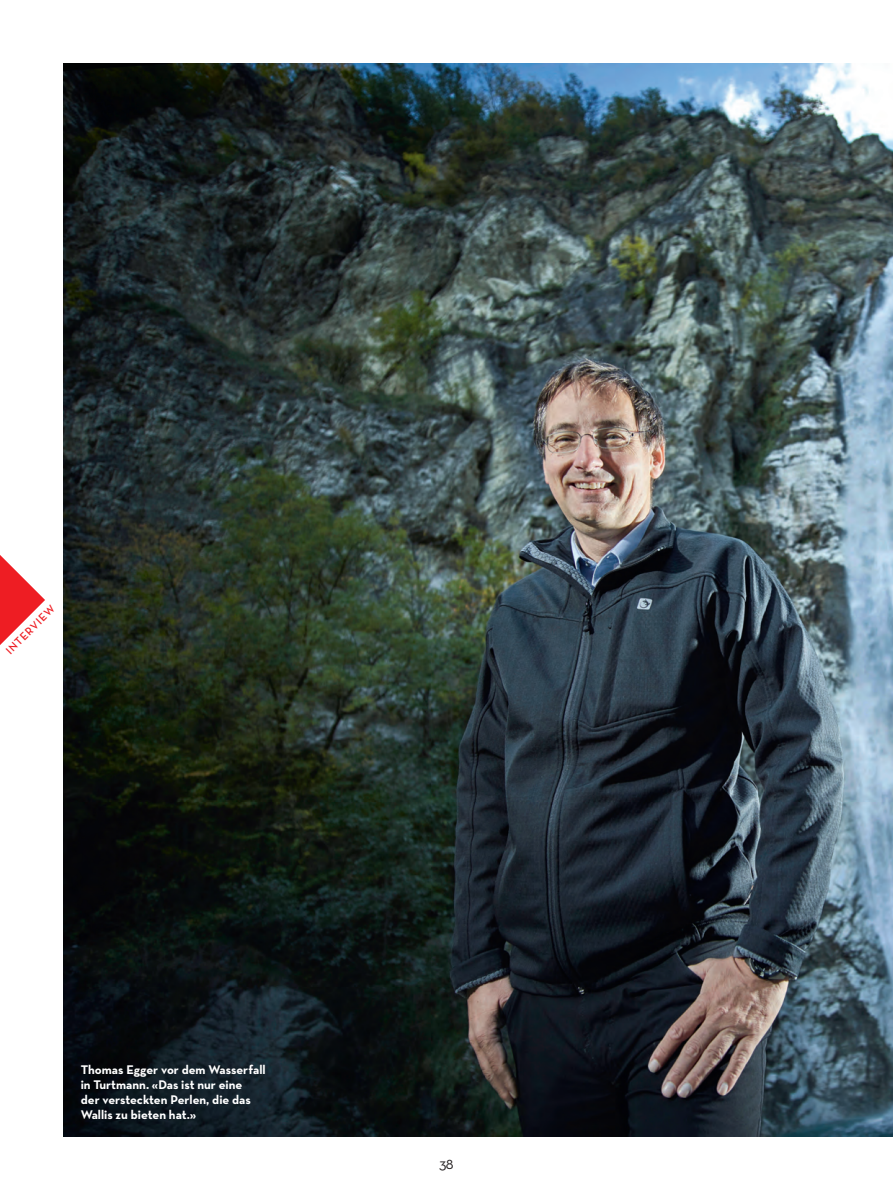
<style>
.page{position:relative;width:893px;height:1200px;background:#fff}
.page>*{position:absolute;margin:0;border:0;box-sizing:border-box;transform-origin:0 0}
.t1{font:15px "Neutraface Text";color:#231f20}
.t2{font:700 12.75px/15px "Neutraface Text";color:#fff}
.t3{font:600 11.25px "Neutraface Text";color:#ee1d23}
</style>
<div class="page">
<img style="left:64px;top:64px;width:829px;height:1071px">
<svg style="left:0;top:555px;width:45px;height:90px"></svg>
<p class="t3" style="left:3px;top:647px;width:66px;rotate:-45deg">INTERVIEW</p>
<p class="t2" style="left:81px;top:1061px;width:186px">Thomas Egger vor dem Wasserfall in Turtmann. «Das ist nur eine<br>der versteckten Perlen, die das<br>Wallis zu bieten hat.»</p>
<p class="t1" style="left:439px;top:1154px;width:16px">38</p>
</div>
